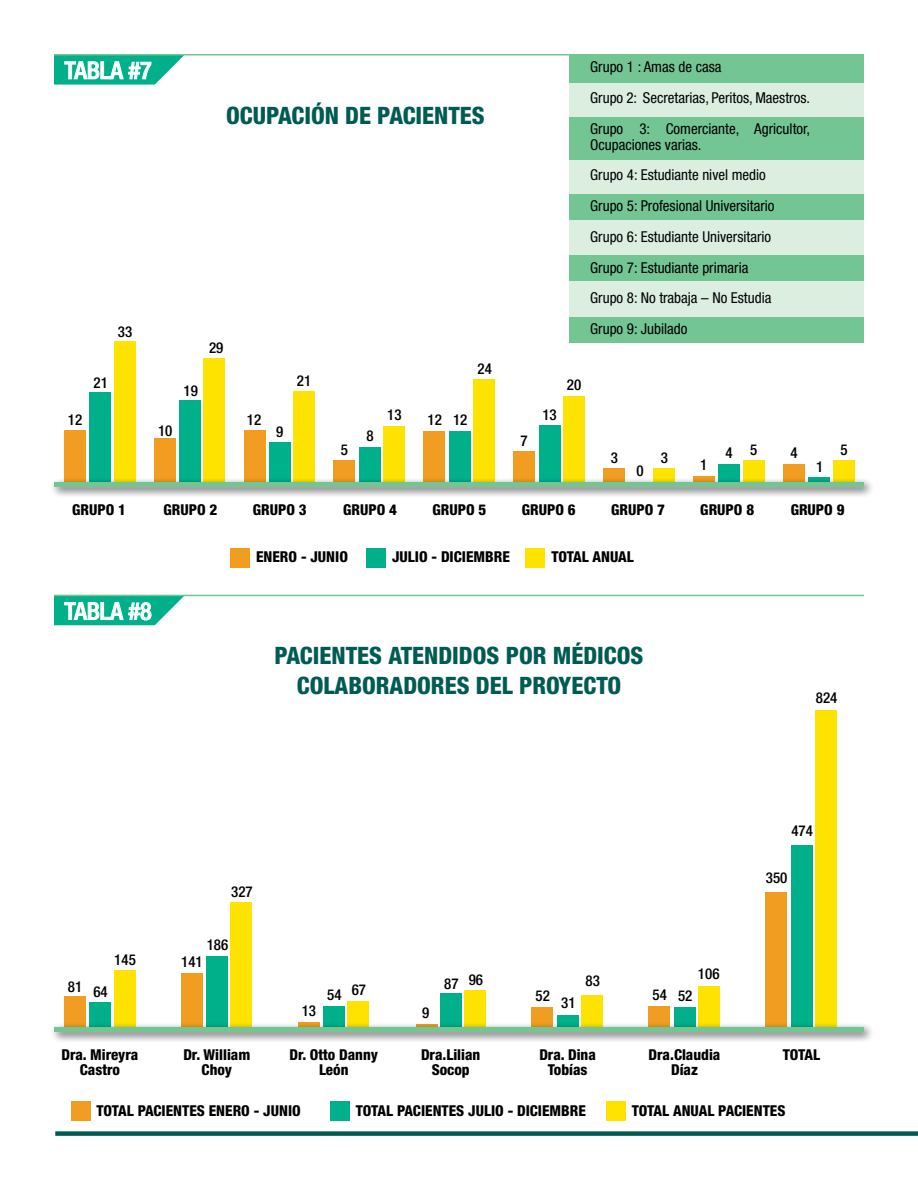
<style>
.page{position:relative;width:918px;height:1188px;background:#fff}
.page>*{position:absolute;margin:0;border:0;box-sizing:border-box;transform-origin:0 0}
.t1{font:800 condensed 24px/30px "Helvetica Neue LT Std";color:#005b52;text-align:center}
.t2{font:500 condensed 24px "Helvetica Neue LT Std";color:#fff}
.t3{font:800 condensed 15px/15.8px "Helvetica Neue LT Std";color:#000;text-align:center}
.t4{font:condensed 15px/30.8px "Helvetica Neue LT Std";color:#000}
.t5{font:500 condensed 15px "Helvetica Neue LT Std";color:#000}
</style>
<div class="page">
<div style="left:64px;top:430px;width:22px;height:53px;background:#f19d22"></div>
<div style="left:154px;top:439px;width:22px;height:44px;background:#f19d22"></div>
<div style="left:244px;top:430px;width:22px;height:53px;background:#f19d22"></div>
<div style="left:333px;top:460px;width:22px;height:23px;background:#f19d22"></div>
<div style="left:423px;top:432px;width:22px;height:51px;background:#f19d22"></div>
<div style="left:513px;top:451px;width:22px;height:32px;background:#f19d22"></div>
<div style="left:603px;top:469px;width:22px;height:14px;background:#f19d22"></div>
<div style="left:693px;top:476px;width:22px;height:7px;background:#f19d22"></div>
<div style="left:783px;top:464px;width:22px;height:19px;background:#f19d22"></div>
<div style="left:89px;top:392px;width:22px;height:91px;background:#00b08a"></div>
<div style="left:179px;top:400px;width:22px;height:83px;background:#00b08a"></div>
<div style="left:269px;top:443px;width:22px;height:40px;background:#00b08a"></div>
<div style="left:359px;top:447px;width:22px;height:36px;background:#00b08a"></div>
<div style="left:449px;top:431px;width:22px;height:52px;background:#00b08a"></div>
<div style="left:539px;top:425px;width:22px;height:58px;background:#00b08a"></div>
<div style="left:718px;top:464px;width:22px;height:19px;background:#00b08a"></div>
<div style="left:114px;top:341px;width:22px;height:142px;background:#ffe300"></div>
<div style="left:203px;top:358px;width:22px;height:125px;background:#ffe300"></div>
<div style="left:293px;top:392px;width:22px;height:91px;background:#ffe300"></div>
<div style="left:383px;top:426px;width:22px;height:57px;background:#ffe300"></div>
<div style="left:473px;top:379px;width:22px;height:104px;background:#ffe300"></div>
<div style="left:563px;top:396px;width:22px;height:87px;background:#ffe300"></div>
<div style="left:653px;top:469px;width:22px;height:14px;background:#ffe300"></div>
<div style="left:743px;top:460px;width:22px;height:23px;background:#ffe300"></div>
<div style="left:833px;top:460px;width:22px;height:23px;background:#ffe300"></div>
<div style="left:49px;top:477px;width:825px;height:21px;background:#000;opacity:.75"></div>
<div style="left:54px;top:482px;width:810px;height:5px;background:#73c593"></div>
<div style="left:230px;top:548px;width:20px;height:20px;background:#f19d22"></div>
<div style="left:366px;top:548px;width:20px;height:20px;background:#00b08a"></div>
<div style="left:526px;top:548px;width:19px;height:20px;background:#ffe300"></div>
<svg style="left:54px;top:55px;width:131px;height:30px;background:#44c4a8"></svg>
<hr style="left:54px;top:54px;width:810px;height:1px;background:#73c593">
<div style="left:569px;top:55px;width:295px;height:287px;background:#dbeee0"></div>
<div style="left:569px;top:55px;width:295px;height:28px;background:#73c593"></div>
<div style="left:569px;top:117px;width:295px;height:43px;background:#73c593"></div>
<div style="left:569px;top:256px;width:295px;height:25px;background:#73c593"></div>
<div style="left:569px;top:194px;width:295px;height:25px;background:#73c593"></div>
<div style="left:569px;top:317px;width:295px;height:26px;background:#73c593"></div>
<svg style="left:54px;top:596px;width:131px;height:29px;background:#43c4a8"></svg>
<hr style="left:54px;top:595px;width:810px;height:1px;background:#73c593">
<div style="left:64px;top:996px;width:22px;height:32px;background:#f19d22"></div>
<div style="left:89px;top:1002px;width:22px;height:26px;background:#00b08a"></div>
<div style="left:114px;top:970px;width:22px;height:58px;background:#ffe300"></div>
<div style="left:531px;top:1007px;width:22px;height:21px;background:#f19d22"></div>
<div style="left:557px;top:1015px;width:22px;height:13px;background:#00b08a"></div>
<div style="left:581px;top:995px;width:22px;height:33px;background:#ffe300"></div>
<div style="left:323px;top:1006px;width:22px;height:22px;background:#00b08a"></div>
<div style="left:347px;top:1001px;width:22px;height:27px;background:#ffe300"></div>
<div style="left:765px;top:892px;width:22px;height:136px;background:#f19d22"></div>
<div style="left:791px;top:845px;width:22px;height:183px;background:#00b08a"></div>
<div style="left:815px;top:710px;width:22px;height:318px;background:#ffe300"></div>
<div style="left:181px;top:973px;width:22px;height:55px;background:#f19d22"></div>
<div style="left:206px;top:956px;width:22px;height:72px;background:#00b08a"></div>
<div style="left:230px;top:902px;width:22px;height:126px;background:#ffe300"></div>
<div style="left:648px;top:1006px;width:22px;height:22px;background:#f19d22"></div>
<div style="left:674px;top:1007px;width:22px;height:21px;background:#00b08a"></div>
<div style="left:698px;top:986px;width:22px;height:42px;background:#ffe300"></div>
<div style="left:440px;top:993px;width:22px;height:35px;background:#00b08a"></div>
<div style="left:464px;top:990px;width:22px;height:38px;background:#ffe300"></div>
<div style="left:49px;top:1022px;width:825px;height:21px;background:#000;opacity:.75"></div>
<div style="left:54px;top:1027px;width:810px;height:5px;background:#73c593"></div>
<svg style="left:55px;top:1101px;width:863px;height:35px"></svg>
<h1 class="t2" style="left:65px;top:56px;width:89px">TABLA #7</h1>
<h1 class="t1" style="left:226px;top:100px;width:260px">OCUPACIÓN DE PACIENTES</h1>
<p class="t5" style="left:118px;top:323px;width:16px">33</p>
<p class="t5" style="left:93px;top:374px;width:16px">21</p>
<p class="t5" style="left:209px;top:339px;width:16px">29</p>
<p class="t5" style="left:184px;top:381px;width:16px">19</p>
<p class="t5" style="left:297px;top:372px;width:16px">21</p>
<p class="t5" style="left:478px;top:360px;width:16px">24</p>
<p class="t5" style="left:68px;top:411px;width:16px">12</p>
<p class="t5" style="left:247px;top:411px;width:16px">12</p>
<p class="t5" style="left:158px;top:422px;width:16px">10</p>
<p class="t5" style="left:276px;top:423px;width:9px">9</p>
<p class="t5" style="left:366px;top:427px;width:9px">8</p>
<p class="t5" style="left:341px;top:441px;width:9px">5</p>
<p class="t5" style="left:387px;top:406px;width:16px">13</p>
<p class="t5" style="left:428px;top:411px;width:16px">12</p>
<p class="t5" style="left:453px;top:411px;width:16px">12</p>
<p class="t5" style="left:542px;top:406px;width:16px">13</p>
<p class="t5" style="left:520px;top:431px;width:9px">7</p>
<p class="t4" style="left:590px;top:52px;width:221px">Grupo 1 : Amas de casa<br>Grupo 2: Secretarias, Peritos, Maestros.<br>Grupo 3: Comerciante, Agricultor,</p>
<p class="t4" style="left:590px;top:129px;width:186px">Ocupaciones varias.<br>Grupo 4: Estudiante nivel medio<br>Grupo 5: Profesional Universitario<br>Grupo 6: Estudiante Universitario<br>Grupo 7: Estudiante primaria<br>Grupo 8: No trabaja – No Estudia<br>Grupo 9: Jubilado</p>
<p class="t5" style="left:567px;top:376px;width:16px">20</p>
<p class="t5" style="left:611px;top:448px;width:9px">3</p>
<p class="t5" style="left:636px;top:462px;width:9px">0</p>
<p class="t5" style="left:661px;top:448px;width:9px">3</p>
<p class="t5" style="left:700px;top:456px;width:9px">1</p>
<p class="t5" style="left:726px;top:444px;width:9px">4</p>
<p class="t5" style="left:750px;top:441px;width:9px">5</p>
<p class="t5" style="left:840px;top:441px;width:9px">5</p>
<p class="t5" style="left:790px;top:444px;width:9px">4</p>
<p class="t5" style="left:816px;top:458px;width:9px">1</p>
<p class="t3" style="left:72px;top:501px;width:55px">GRUPO 1</p>
<p class="t3" style="left:164px;top:501px;width:55px">GRUPO 2</p>
<p class="t3" style="left:253px;top:501px;width:55px">GRUPO 3</p>
<p class="t3" style="left:343px;top:501px;width:55px">GRUPO 4</p>
<p class="t3" style="left:432px;top:501px;width:55px">GRUPO 5</p>
<p class="t3" style="left:522px;top:501px;width:55px">GRUPO 6</p>
<p class="t3" style="left:611px;top:501px;width:55px">GRUPO 7</p>
<p class="t3" style="left:700px;top:501px;width:55px">GRUPO 8</p>
<p class="t3" style="left:791px;top:501px;width:55px">GRUPO 9</p>
<h1 class="t2" style="left:65px;top:597px;width:89px">TABLA #8</h1>
<p class="t3" style="left:256px;top:548px;width:93px">ENERO - JUNIO</p>
<p class="t3" style="left:392px;top:548px;width:119px">JULIO - DICIEMBRE</p>
<p class="t3" style="left:552px;top:548px;width:84px">TOTAL ANUAL</p>
<h1 class="t1" style="left:275px;top:640px;width:370px">PACIENTES ATENDIDOS POR MÉDICOS<br>COLABORADORES DEL PROYECTO</h1>
<p class="t5" style="left:816px;top:689px;width:23px">824</p>
<p class="t5" style="left:791px;top:822px;width:23px">474</p>
<p class="t5" style="left:766px;top:869px;width:23px">350</p>
<p class="t5" style="left:231px;top:883px;width:23px">327</p>
<p class="t5" style="left:207px;top:936px;width:23px">186</p>
<p class="t5" style="left:114px;top:951px;width:23px">145</p>
<p class="t5" style="left:68px;top:980px;width:41px">81 64</p>
<p class="t5" style="left:181px;top:953px;width:23px">141</p>
<p class="t5" style="left:302px;top:1002px;width:16px">13</p>
<p class="t5" style="left:327px;top:983px;width:40px">54 67</p>
<p class="t5" style="left:422px;top:1004px;width:9px">9</p>
<p class="t5" style="left:444px;top:973px;width:40px">87 96</p>
<p class="t5" style="left:536px;top:990px;width:41px">52 31</p>
<p class="t5" style="left:586px;top:972px;width:16px">83</p>
<p class="t5" style="left:698px;top:965px;width:23px">106</p>
<p class="t5" style="left:653px;top:986px;width:41px">54 52</p>
<p class="t3" style="left:61px;top:1046px;width:78px">Dra. Mireyra<br>Castro</p>
<p class="t3" style="left:183px;top:1046px;width:69px">Dr. William<br>Choy</p>
<p class="t3" style="left:289px;top:1046px;width:90px">Dr. Otto Danny<br>León</p>
<p class="t3" style="left:421px;top:1046px;width:61px">Dra.Lilian<br>Socop</p>
<p class="t3" style="left:539px;top:1046px;width:58px">Dra. Dina<br>Tobías</p>
<p class="t3" style="left:649px;top:1046px;width:73px">Dra.Claudia<br>Díaz</p>
<p class="t3" style="left:783px;top:1046px;width:39px">TOTAL</p>
<p class="t3" style="left:97px;top:1102px;width:206px">TOTAL PACIENTES ENERO - JUNIO</p>
<p class="t3" style="left:356px;top:1102px;width:232px">TOTAL PACIENTES JULIO - DICIEMBRE</p>
<p class="t3" style="left:632px;top:1102px;width:155px">TOTAL ANUAL PACIENTES</p>
</div>
